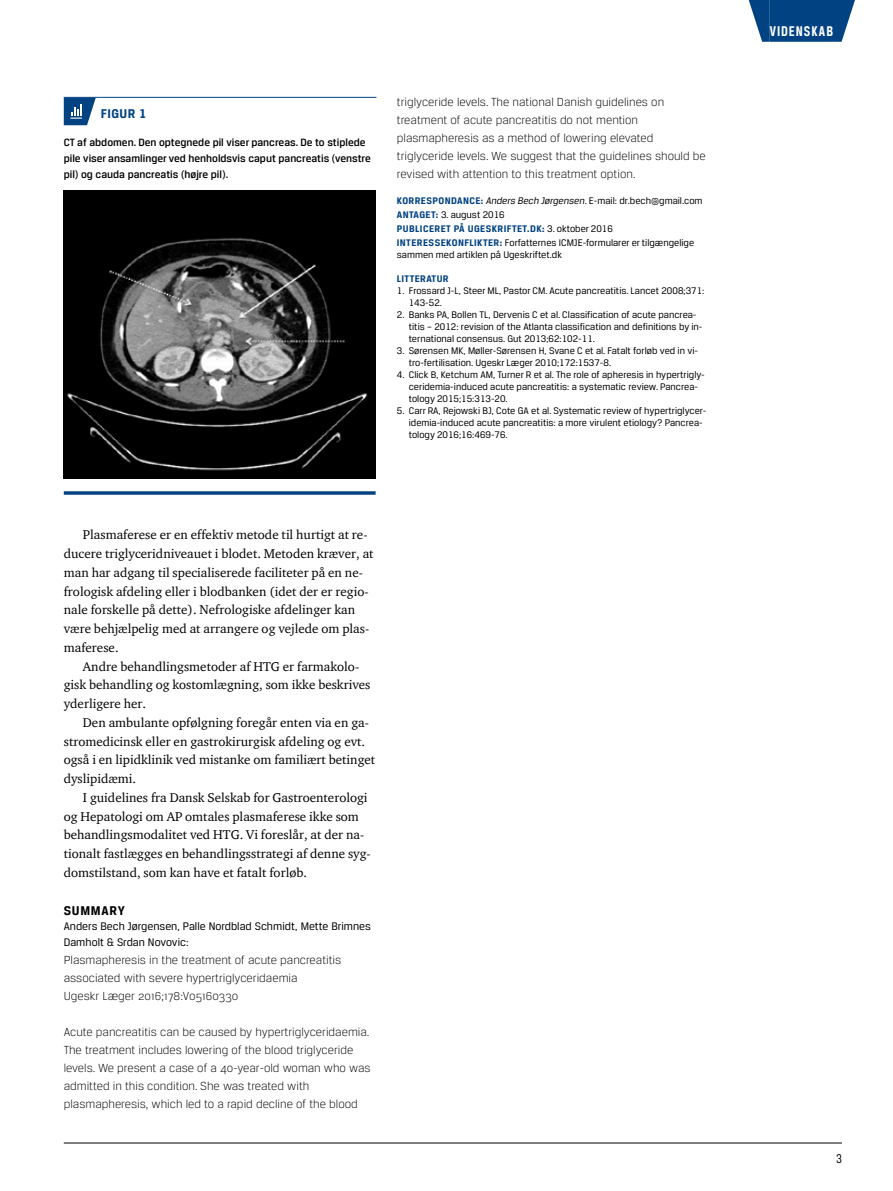
<style>
.page{position:relative;width:893px;height:1191px;background:#fff}
.page>*{position:absolute;margin:0;border:0;box-sizing:border-box;transform-origin:0 0}
.t1{font:700 15px "Breuer Condensed";letter-spacing:.065em;color:#fff}
.t2{font:700 13.5px "Breuer Text";letter-spacing:.055em;color:#000}
.t3{font:700 13.5px "Breuer Text";color:#004282}
.t4{font:13.5px "Breuer Condensed";color:#000}
.t5{font:13.05px/18.8px "ITC Charter Com";color:#000}
.t6{font:300 12.45px/18px "Breuer Text";color:#000}
.t7{font:11.7px/15.8px "Breuer Text";color:#000}
.t8{font:500 11.25px/15.8px "Breuer Text";color:#000}
.t9{font:10.2px/12px "Breuer Text";color:#000}
.t10{font:700 10.2px "Breuer Text";letter-spacing:.04em;color:#004282}
.s1{font-weight:700;color:#004282}
.s2{font-style:italic}
</style>
<div class="page">
<hr style="left:64px;top:1142px;width:778px;height:1px;background:#000">
<div style="left:770px;top:0;width:64px;height:42px;background:#004282"></div>
<svg style="left:749px;top:0;width:21px;height:42px"></svg>
<svg style="left:834px;top:0;width:21px;height:42px"></svg>
<hr style="left:64px;top:97px;width:37px;height:1px;background:#004282">
<hr style="left:101px;top:97px;width:275px;height:1px;background:#004282">
<svg style="left:64px;top:98px;width:32px;height:27px"></svg>
<img style="left:64px;top:191px;width:312px;height:287px">
<svg style="left:64px;top:491px;width:312px;height:4px"></svg>
<h2 class="t3" style="left:101px;top:106px;width:8px">FIGUR</h2>
<h2 class="t3" style="left:139px;top:106px;width:9px">1</h2>
<p class="t8" style="left:64px;top:135px;width:309px">CT af abdomen. Den optegnede pil viser pancreas. De to stiplede pile viser ansamlinger ved henholdsvis caput pancreatis (venstre pil) og cauda pancreatis (højre pil).</p>
<p class="t6" style="left:397px;top:93px;width:310px">triglyceride levels. The national Danish guidelines on treatment of acute pancreatitis do not mention plasmapheresis as a method of lowering elevated triglyceride levels. We suggest that the guidelines should be revised with attention to this treatment option.</p>
<p class="t9" style="left:397px;top:193px;width:307px;line-height:14.1px;text-indent:60px"><span class="s1">AN CE:</span> <span class="s2">Anders Bech Jørgensen</span>. E-mail: dr.bech@gmail.com<br><span class="s1">ANTAGET:</span> 3. august 2016<br><span class="s1">PUBLICERET</span></p>
<p class="t10" style="left:397px;top:195px;width:13px">KORRES</p>
<p class="t10" style="left:432px;top:195px;width:13px">POND</p>
<p class="t10" style="left:454px;top:223px;width:27px">PÅ UGESKRI</p>
<p class="t9" style="left:507px;top:223px;width:108px"><span class="s1">FTET.DK:</span> 3. oktober 2016</p>
<p class="t10" style="left:397px;top:237px;width:10px">INTERESSEKON</p>
<p class="t10" style="left:464px;top:237px;width:16px">FLIKTER</p>
<p class="t9" style="left:397px;top:237px;width:299px;text-indent:103px"><span class="s1">:</span> Forfatternes ICMJE-formularer er tilgængelige sammen med artiklen på Ugeskriftet.dk</p>
<p class="t10" style="left:397px;top:273px;width:53px">LITTERATUR</p>
<p class="t9" style="left:409px;top:284px;width:297px;text-indent:-12px">1. Frossard J-L, Steer ML, Pastor CM. Acute pancreatitis. Lancet 2008;371:<br>143-52.</p>
<p class="t9" style="left:409px;top:308px;width:295px;text-indent:-12px">2. Banks PA, Bollen TL, Dervenis C et al. Classification of acute pancrea&shy;titis – 2012: revision of the Atlanta classification and definitions by in&shy;ternational consensus. Gut 2013;62:102-11.</p>
<p class="t9" style="left:409px;top:344px;width:291px;text-indent:-12px">3. Sørensen MK, Møller-Sørensen H, Svane C et al. Fatalt forløb ved in vi&shy;tro-fertilisation. Ugeskr Læger 2010;172:1537-8.</p>
<p class="t9" style="left:409px;top:368px;width:298px;text-indent:-12px">4. Click B, Ketchum AM, Turner R et al. The role of apheresis in hypertrigly&shy;ceridemia-induced acute pancreatitis: a systematic review. Pancrea&shy;tology 2015;15:313-20.</p>
<p class="t9" style="left:409px;top:404px;width:298px;text-indent:-12px">5. Carr RA, Rejowski BJ, Cote GA et al. Systematic review of hypertriglycer&shy;idemia-induced acute pancreatitis: a more virulent etiology? Pancrea&shy;tology 2016;16:469-76.</p>
<p class="t5" style="left:64px;top:525px;width:311px;text-indent:19px">Plasmaferese er en effektiv metode til hurtigt at re&shy;ducere triglyceridniveauet i blodet. Metoden kræver, at man har adgang til specialiserede faciliteter på en ne&shy;frologisk afdeling eller i blodbanken (idet der er regio&shy;nale forskelle på dette). Nefrologiske afdelinger kan være behjælpelig med at arrangere og vejlede om plas&shy;maferese.</p>
<p class="t5" style="left:64px;top:656px;width:308px;text-indent:19px">Andre behandlingsmetoder af HTG er farmakolo&shy;gisk behandling og kostomlægning, som ikke beskrives yderligere her.</p>
<p class="t5" style="left:64px;top:713px;width:313px;text-indent:19px">Den ambulante opfølgning foregår enten via en ga&shy;stromedicinsk eller en gastrokirurgisk afdeling og evt. også i en lipidklinik ved mistanke om familiært betinget dyslipidæmi.</p>
<p class="t5" style="left:64px;top:788px;width:308px;text-indent:19px">I guidelines fra Dansk Selskab for Gastroenterologi og Hepatologi om AP omtales plasmaferese ikke som behandlingsmodalitet ved HTG. Vi foreslår, at der na&shy;tionalt fastlægges en behandlingsstrategi af denne syg&shy;domstilstand, som kan have et fatalt forløb.</p>
<h2 class="t2" style="left:64px;top:902px;width:54px">SUMMARY</h2>
<p class="t7" style="left:64px;top:918px;width:309px">Anders Bech Jørgensen, Palle Nordblad Schmidt, Mette Brimnes<br>Damholt &amp; Srdan Novovic:</p>
<p class="t6" style="left:64px;top:950px;width:279px">Plasmapheresis in the treatment of acute pancreatitis associated with severe hypertriglyceridaemia<br>Ugeskr Læger 2016;178:V05160330</p>
<p class="t6" style="left:64px;top:1022px;width:308px">Acute pancreatitis can be caused by hypertriglyceridaemia.<br>The treatment includes lowering of the blood triglyceride levels. We present a case of a 40-year-old woman who was admitted in this condition. She was treated with plasmapheresis, which led to a rapid decline of the blood</p>
<h1 class="t1" style="left:770px;top:23px;width:65px">VIDENSKAB</h1>
<h2 class="t4" style="left:836px;top:1150px;width:7px">3</h2>
</div>
